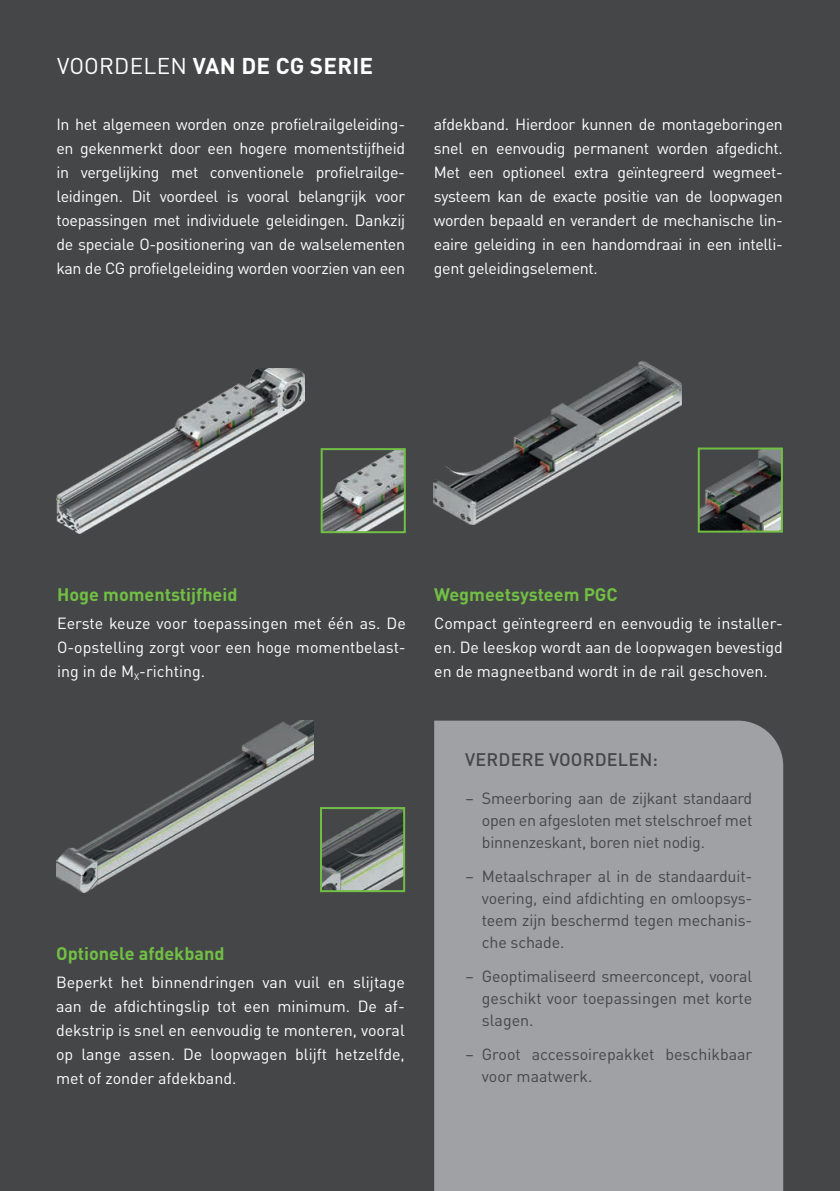
<style>
.page{position:relative;width:840px;height:1191px;background:#fff}
.page>*{position:absolute;margin:0;border:0;box-sizing:border-box;transform-origin:0 0}
.t1{font:700 22.6px "DIN Pro";letter-spacing:.01em;color:#fff}
.t2{font:700 18px "DIN Pro";color:#71bf44}
.t3{font:500 18px "DIN Pro";letter-spacing:.01em;color:#454647}
.t4{font:16px/24px "DIN Pro";color:#fff;text-align:justify}
.t5{font:16px/22px "DIN Pro";letter-spacing:-.01em;color:#454647;text-align:justify}
.s1{font-weight:400}
</style>
<div class="page">
<div style="left:0;top:0;width:839px;height:1191px;background:#454647"></div>
<div style="left:434px;top:720px;width:348px;height:471px;background:#a0a1a5"></div>
<img style="left:57px;top:368px;width:247px;height:165px">
<img style="left:56px;top:720px;width:257px;height:172px">
<img style="left:433px;top:362px;width:247px;height:163px">
<img style="left:323px;top:810px;width:79px;height:79px">
<div style="left:320px;top:807px;width:85px;height:85px;border:2px solid #71bf44"></div>
<img style="left:323px;top:451px;width:79px;height:79px">
<div style="left:320px;top:448px;width:85px;height:85px;border:2px solid #71bf44"></div>
<img style="left:700px;top:450px;width:79px;height:79px">
<div style="left:697px;top:447px;width:85px;height:85px;border:2px solid #71bf44"></div>
<h1 class="t1" style="left:57px;top:47px;width:317px"><span class="s1">VOORDELEN</span> VAN DE CG SERIE</h1>
<p class="t4" style="left:56px;top:111px;width:350px">In het algemeen worden onze profielrailgeleiding&shy;en gekenmerkt door een hogere momentstijfheid in vergelijking met conventionele profielrailge&shy;leidingen. Dit voordeel is vooral belangrijk voor toepassingen met individuele geleidingen. Dankzij de speciale O-positionering van de walselementen kan de CG profielgeleiding worden voorzien van een</p>
<p class="t4" style="left:433px;top:111px;width:350px">afdekband. Hierdoor kunnen de montageboringen snel en eenvoudig permanent worden afgedicht.<br>Met een optioneel extra geïntegreerd wegmeet&shy;systeem kan de exacte positie van de loopwagen worden bepaald en verandert de mechanische lin&shy;eaire geleiding in een handomdraai in een intelli&shy;gent geleidingselement.</p>
<p class="t2" style="left:57px;top:579px;width:182px">Hoge momentstijfheid</p>
<p class="t4" style="left:57px;top:610px;width:350px">Eerste keuze voor toepassingen met één as. De O-opstelling zorgt voor een hoge momentbelast&shy;ing in de M<sub>X</sub>-richting.</p>
<p class="t2" style="left:56px;top:938px;width:170px">Optionele afdekband</p>
<p class="t4" style="left:56px;top:969px;width:350px">Beperkt het binnendringen van vuil en slijtage aan de afdichtingslip tot een minimum. De af&shy;dekstrip is snel en eenvoudig te monteren, vooral op lange assen. De loopwagen blijft hetzelfde, met of zonder afdekband.</p>
<p class="t2" style="left:434px;top:579px;width:185px">Wegmeetsysteem PGC</p>
<p class="t4" style="left:434px;top:610px;width:350px">Compact geïntegreerd en eenvoudig te installer&shy;en. De leeskop wordt aan de loopwagen bevestigd en de magneetband wordt in de rail geschoven.</p>
<p class="t3" style="left:465px;top:744px;width:194px">VERDERE VOORDELEN:</p>
<p class="t5" style="left:481px;top:786px;width:272px;text-indent:-17px">– Smeerboring aan de zijkant standaard open en afgesloten met stelschroef met binnenzeskant, boren niet nodig.</p>
<p class="t5" style="left:481px;top:864px;width:272px;text-indent:-17px">– Metaalschraper al in de standaarduit&shy;voering, eind afdichting en omloopsys&shy;teem zijn beschermd tegen mechanis&shy;che schade.</p>
<p class="t5" style="left:481px;top:964px;width:272px;text-indent:-17px">– Geoptimaliseerd smeerconcept, vooral geschikt voor toepassingen met korte slagen.</p>
<p class="t5" style="left:481px;top:1042px;width:272px;text-indent:-17px">– Groot accessoirepakket beschikbaar voor maatwerk.</p>
</div>
